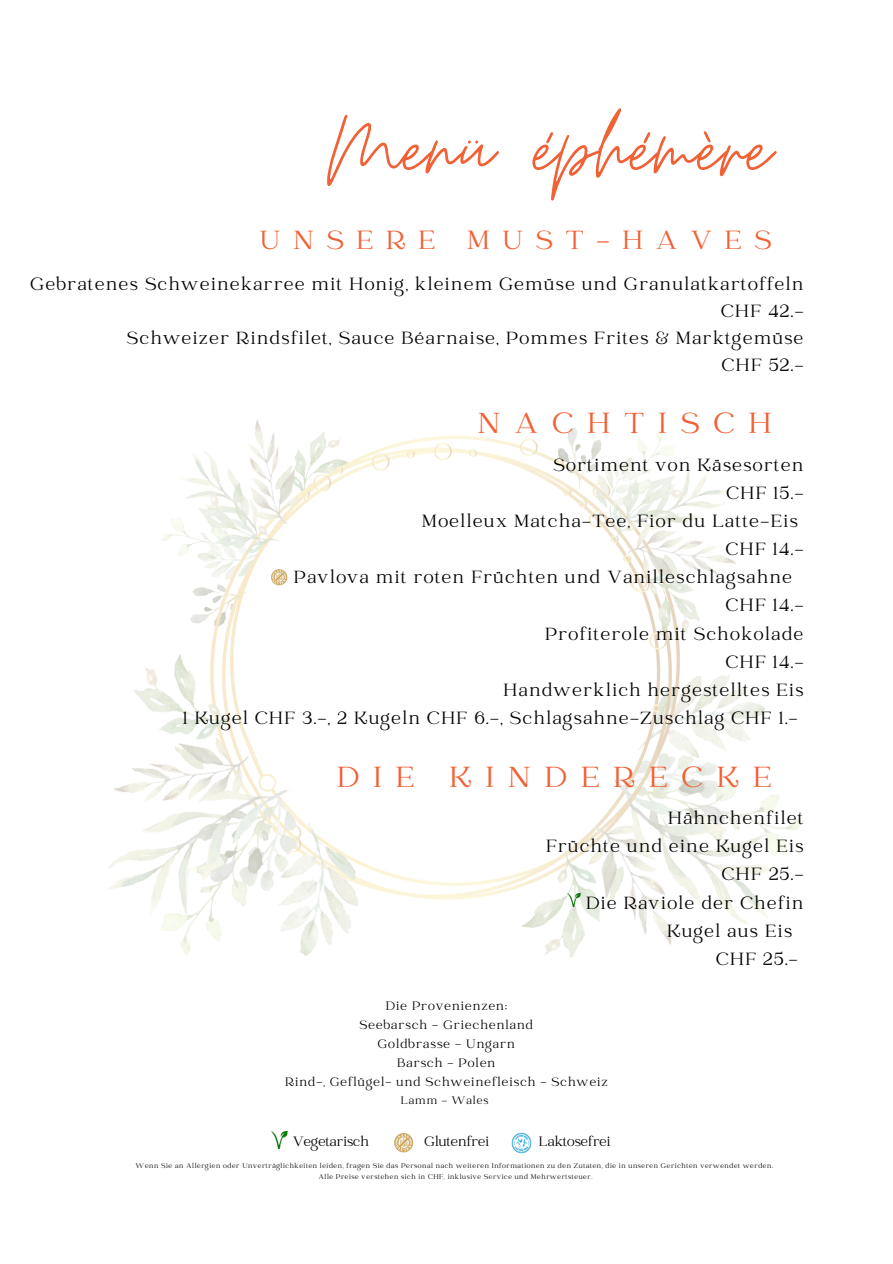
<style>
.page{position:relative;width:893px;height:1264px;background:#fff}
.page>*{position:absolute;margin:0;border:0;box-sizing:border-box;transform-origin:0 0}
.t1{font:104.7px "Moon Time";color:#f16136}
.t2{font:32.1px "Catchy Mager";letter-spacing:.445em;color:#f16136}
.t3{font:29.1px "Catchy Mager";letter-spacing:.445em;color:#f16136}
.t4{font:19.5px "Catchy Mager";letter-spacing:.075em;color:#000}
.t5{font:15px "Catchy Mager";color:#000}
.t6{font:13.5px "Catchy Mager";letter-spacing:.075em;color:#000}
.t7{font:12px "Catchy Mager";letter-spacing:.075em;color:#000}
.t8{font:7.5px "Catchy Mager";letter-spacing:.075em;color:#000}
</style>
<div class="page">
<img style="left:107px;top:419px;width:696px;height:538px">
<img style="left:271px;top:1131px;width:17px;height:17px">
<img style="left:394px;top:1133px;width:20px;height:20px">
<img style="left:511px;top:1132px;width:21px;height:22px">
<img style="left:266px;top:565px;width:28px;height:24px">
<svg style="left:568px;top:893px;width:12px;height:13px"></svg>
<p class="t1" style="left:327px;top:85px;width:445px">Menü éphémère</p>
<p class="t3" style="left:260px;top:226px;width:513px">UNSERE MUST-HAVES</p>
<p class="t4" style="left:31px;top:275px;width:774px">Gebratenes Schweinekarree mit Honig, kleinem Gemüse und Granulatkartoffeln</p>
<p class="t4" style="left:721px;top:302px;width:84px">CHF 42.-</p>
<p class="t4" style="left:127px;top:329px;width:678px">Schweizer Rindsfilet, Sauce Béarnaise, Pommes Frites &amp; Marktgemüse</p>
<p class="t4" style="left:721px;top:355px;width:83px">CHF 52.-</p>
<p class="t2" style="left:478px;top:408px;width:295px">NACHTISCH</p>
<p class="t4" style="left:553px;top:455px;width:251px">Sortiment von Käsesorten</p>
<p class="t4" style="left:726px;top:483px;width:79px">CHF 15.-</p>
<p class="t4" style="left:422px;top:511px;width:377px">Moelleux Matcha-Tee, Fior du Latte-Eis</p>
<p class="t4" style="left:725px;top:539px;width:79px">CHF 14.-</p>
<p class="t4" style="left:294px;top:568px;width:499px">Pavlova mit roten Früchten und Vanilleschlagsahne</p>
<p class="t4" style="left:725px;top:596px;width:79px">CHF 14.-</p>
<p class="t4" style="left:545px;top:624px;width:260px">Profiterole mit Schokolade</p>
<p class="t4" style="left:725px;top:652px;width:79px">CHF 14.-</p>
<p class="t4" style="left:503px;top:680px;width:301px">Handwerklich hergestelltes Eis</p>
<p class="t4" style="left:183px;top:708px;width:616px">1 Kugel CHF 3.-, 2 Kugeln CHF 6.-, Schlagsahne-Zuschlag CHF 1.-</p>
<p class="t2" style="left:337px;top:761px;width:435px">DIE KINDERECKE</p>
<p class="t4" style="left:668px;top:808px;width:137px">Hähnchenfilet</p>
<p class="t4" style="left:546px;top:836px;width:259px">Früchte und eine Kugel Eis</p>
<p class="t4" style="left:721px;top:865px;width:83px">CHF 25.-</p>
<p class="t4" style="left:586px;top:893px;width:219px">Die Raviole der Chefin</p>
<p class="t4" style="left:667px;top:921px;width:126px">Kugel aus Eis</p>
<p class="t4" style="left:716px;top:949px;width:83px">CHF 25.-</p>
<p class="t6" style="left:386px;top:999px;width:122px">Die Provenienzen;</p>
<p class="t6" style="left:359px;top:1018px;width:175px">Seebarsch - Griechenland</p>
<p class="t6" style="left:378px;top:1037px;width:139px">Goldbrasse - Ungarn</p>
<p class="t6" style="left:397px;top:1056px;width:100px">Barsch - Polen</p>
<p class="t6" style="left:285px;top:1075px;width:324px">Rind-, Geflügel- und Schweinefleisch - Schweiz</p>
<p class="t7" style="left:401px;top:1094px;width:89px">Lamm - Wales</p>
<p class="t5" style="left:293px;top:1134px;width:78px">Vegetarisch</p>
<p class="t5" style="left:424px;top:1134px;width:66px">Glutenfrei</p>
<p class="t5" style="left:539px;top:1134px;width:73px">Laktosefrei</p>
<p class="t8" style="left:136px;top:1162px;width:638px">Wenn Sie an Allergien oder Unverträglichkeiten leiden, fragen Sie das Personal nach weiteren Informationen zu den Zutaten, die in unseren Gerichten verwendet werden.</p>
<p class="t8" style="left:318px;top:1172px;width:275px">Alle Preise verstehen sich in CHF, inklusive Service und Mehrwertsteuer.</p>
</div>
